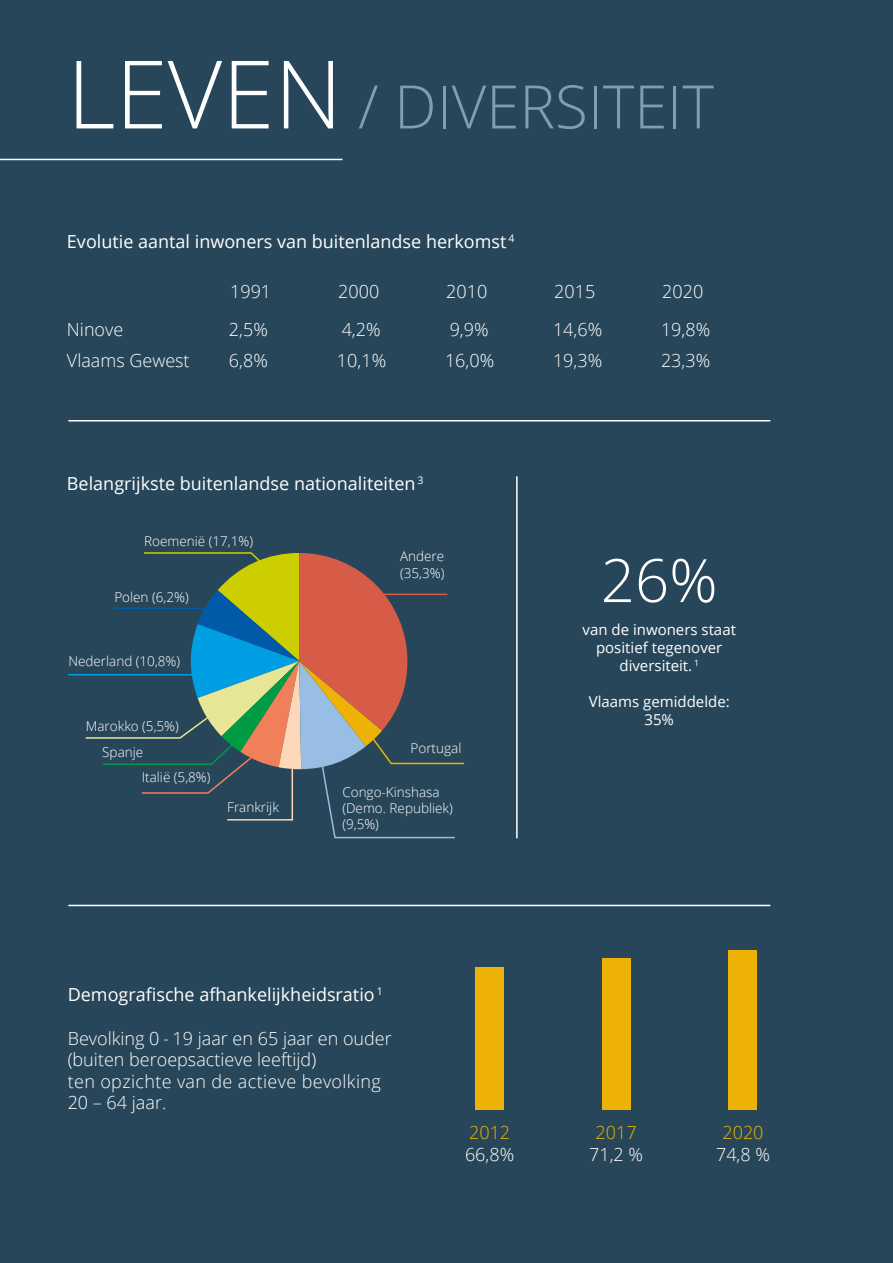
<style>
.page{position:relative;width:893px;height:1263px;background:#274659}
.page>*{position:absolute;margin:0;border:0;box-sizing:border-box;transform-origin:0 0}
.t1{font:300 60px "Open Sans";color:#7e9eb3}
.t2{font:300 60px "Open Sans";color:#fff}
.t3{font:300 18px/21.6px "Open Sans";color:#fff}
.t4{font:18px "Open Sans";color:#fff}
.t5{font:300 18px "Open Sans";color:#eeb206}
.t6{font:15px/18px "Open Sans";color:#fff;text-align:center}
.t7{font:300 13.5px/16.2px "Open Sans";color:#fff}
.s1{font-size:94.5px;color:#fff}
</style>
<div class="page">
<hr style="left:0;top:159px;width:342px;height:1px;background:#fff">
<hr style="left:68px;top:420px;width:702px;height:1px;background:#fff">
<hr style="left:68px;top:674px;width:143px;height:1px;background:#009fe3">
<svg style="left:84px;top:552px;width:381px;height:287px"></svg>
<hr style="left:516px;top:476px;width:2px;height:362px;background:#fff">
<div style="left:475px;top:967px;width:29px;height:142px;background:#eeb206"></div>
<div style="left:602px;top:958px;width:28px;height:151px;background:#eeb206"></div>
<div style="left:728px;top:950px;width:29px;height:159px;background:#eeb206"></div>
<hr style="left:68px;top:905px;width:702px;height:1px;background:#fff">
<h1 class="t1" style="left:67px;top:66px;width:648px"><span class="s1">LEVEN</span> / DIVERSITEIT</h1>
<p class="t4" style="left:67px;top:229px;width:449px">Evolutie aantal inwoners van buitenlandse herkomst <sup>4</sup></p>
<p class="t3" style="left:230px;top:280px;width:43px">1991</p>
<p class="t3" style="left:338px;top:280px;width:43px">2000</p>
<p class="t3" style="left:446px;top:280px;width:43px">2010</p>
<p class="t3" style="left:554px;top:280px;width:43px">2015</p>
<p class="t3" style="left:662px;top:280px;width:43px">2020</p>
<p class="t3" style="left:67px;top:318px;width:58px">Ninove</p>
<p class="t3" style="left:229px;top:318px;width:40px">2,5%</p>
<p class="t3" style="left:342px;top:318px;width:40px">4,2%</p>
<p class="t3" style="left:450px;top:318px;width:40px">9,9%</p>
<p class="t3" style="left:553px;top:318px;width:51px">14,6%</p>
<p class="t3" style="left:661px;top:318px;width:51px">19,8%</p>
<p class="t3" style="left:67px;top:350px;width:124px">Vlaams Gewest</p>
<p class="t3" style="left:229px;top:350px;width:40px">6,8%</p>
<p class="t3" style="left:337px;top:350px;width:51px">10,1%</p>
<p class="t3" style="left:445px;top:350px;width:51px">16,0%</p>
<p class="t3" style="left:553px;top:350px;width:51px">19,3%</p>
<p class="t3" style="left:661px;top:350px;width:51px">23,3%</p>
<p class="t4" style="left:67px;top:471px;width:358px">Belangrijkste buitenlandse nationaliteiten <sup>3</sup></p>
<p class="t7" style="left:144px;top:532px;width:110px">Roemenië (17,1%)</p>
<p class="t7" style="left:114px;top:589px;width:76px">Polen (6,2%)</p>
<p class="t7" style="left:68px;top:653px;width:113px">Nederland (10,8%)</p>
<p class="t7" style="left:86px;top:718px;width:95px">Marokko (5,5%)</p>
<p class="t7" style="left:102px;top:743px;width:42px">Spanje</p>
<p class="t7" style="left:142px;top:769px;width:70px">Italië (5,8%)</p>
<p class="t7" style="left:227px;top:799px;width:53px">Frankrijk</p>
<p class="t7" style="left:400px;top:548px;width:46px">Andere (35,3%)</p>
<p class="t7" style="left:411px;top:740px;width:52px">Portugal</p>
<p class="t7" style="left:342px;top:783px;width:112px">Congo-Kinshasa (Demo. Republiek) (9,5%)</p>
<p class="t4" style="left:68px;top:982px;width:317px">Demografische afhankelijkheidsratio <sup>1</sup></p>
<p class="t3" style="left:68px;top:1027px;width:326px">Bevolking 0 - 19 jaar en 65 jaar en ouder (buiten beroepsactieve leeftijd)<br>ten opzichte van de actieve bevolking<br>20 – 64 jaar.</p>
<p class="t5" style="left:469px;top:1120px;width:43px">2012</p>
<p class="t3" style="left:465px;top:1143px;width:51px">66,8%</p>
<h1 class="t2" style="left:601px;top:539px;width:118px">26%</h1>
<p class="t6" style="left:582px;top:620px;width:155px">van de inwoners staat positief tegenover diversiteit. <sup>1</sup></p>
<p class="t6" style="left:589px;top:692px;width:142px">Vlaams gemiddelde:<br>35%</p>
<p class="t5" style="left:595px;top:1120px;width:43px">2017</p>
<p class="t3" style="left:589px;top:1143px;width:55px">71,2 %</p>
<p class="t5" style="left:722px;top:1120px;width:43px">2020</p>
<p class="t3" style="left:716px;top:1143px;width:55px">74,8 %</p>
</div>
